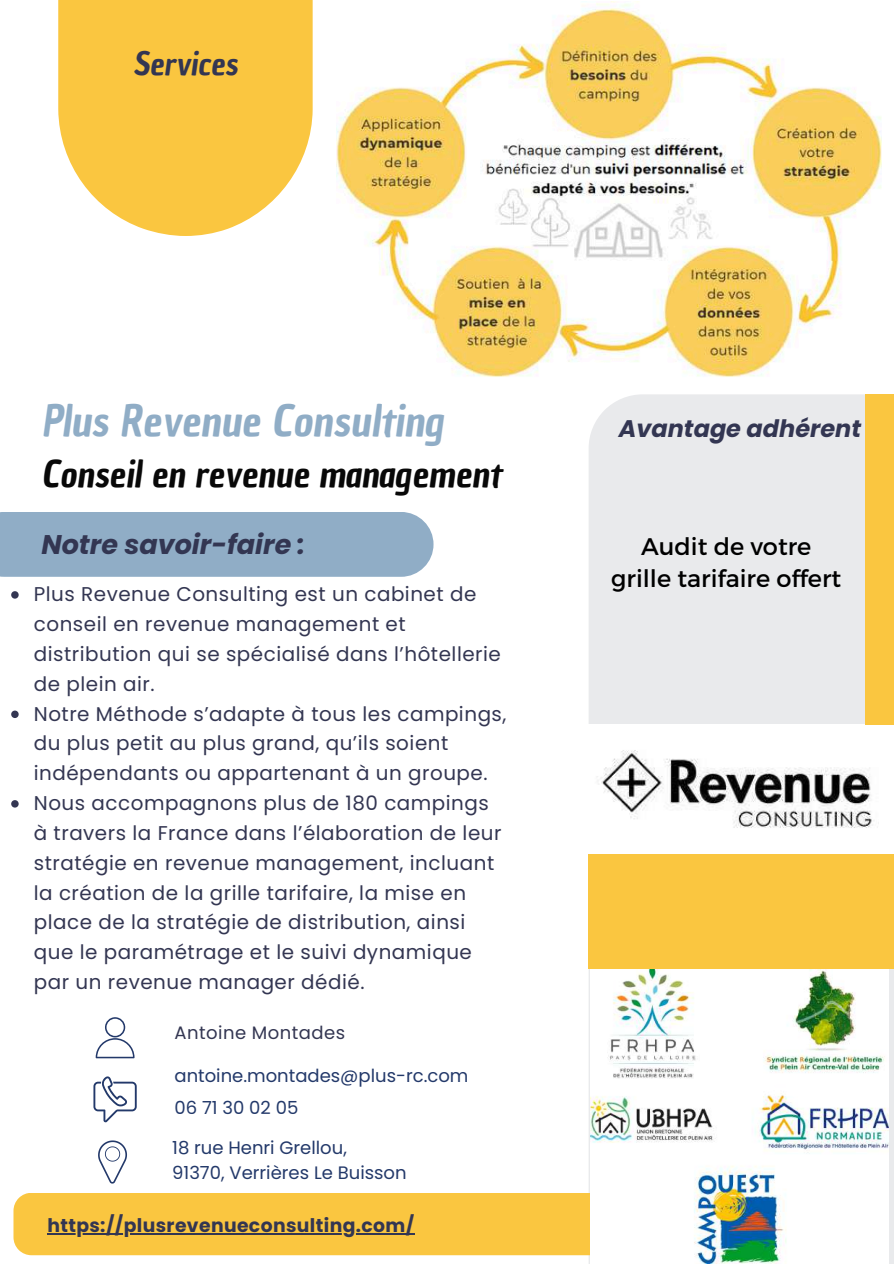
<style>
.page{position:relative;width:894px;height:1264px;background:#fff}
.page>*{position:absolute;margin:0;border:0;box-sizing:border-box;transform-origin:0 0}
.t1{font:italic 42px "Chau Philomene One";color:#90adc6}
.t2{font:italic 36px "Chau Philomene One";color:#080808}
.t3{font:italic 31.5px "Chau Philomene One";color:#333652}
.t4{font:italic 700 27px "Poppins";color:#333652}
.t5{font:24px/32.7px "Montserrat";color:#000;text-align:center}
.t6{font:italic 700 24px "Poppins";color:#333652}
.t7{font:19.95px/29.8px "Poppins";letter-spacing:.025em;color:#333652}
.t8{font:700 18.75px "Poppins";letter-spacing:.02em;color:#333652}
.t9{font:18px/24.8px "Poppins";color:#23396a}
.t10{font:18px "Poppins";letter-spacing:.025em;color:#333652}
</style>
<div class="page">
<div style="left:0;top:512px;width:433px;height:65px;background:#90adc6"></div>
<div style="left:588px;top:394px;width:305px;height:869px;background:#e9eaec"></div>
<svg style="left:58px;top:0;width:254px;height:236px;background:#facc56"></svg>
<div style="left:588px;top:724px;width:305px;height:245px;background:#fac640"></div>
<div style="left:13px;top:1192px;width:577px;height:63px;background:#fac640"></div>
<img style="left:588px;top:724px;width:304px;height:129px">
<svg style="left:93px;top:1076px;width:44px;height:46px"></svg>
<svg style="left:98px;top:1140px;width:29px;height:43px"></svg>
<svg style="left:96px;top:1017px;width:38px;height:41px"></svg>
<img style="left:336px;top:1px;width:545px;height:376px">
<div style="left:865px;top:394px;width:28px;height:330px;background:#fac640"></div>
<svg style="left:11px;top:591px;width:8px;height:7px"></svg>
<svg style="left:11px;top:710px;width:8px;height:8px"></svg>
<svg style="left:11px;top:800px;width:8px;height:7px"></svg>
<hr style="left:47px;top:1233px;width:367px;height:1px;background:#333652">
<img style="left:590px;top:969px;width:298px;height:293px">
<h3 class="t3" style="left:133px;top:42px;width:106px">Services</h3>
<h1 class="t1" style="left:41px;top:392px;width:404px">Plus Revenue Consulting</h1>
<h2 class="t2" style="left:41px;top:450px;width:461px">Conseil en revenue management</h2>
<h3 class="t4" style="left:41px;top:526px;width:265px">Notre savoir-faire :</h3>
<p class="t7" style="left:34px;top:579px;width:474px">Plus Revenue Consulting est un cabinet de conseil en revenue management et distribution qui se spécialisé dans l’hôtellerie de plein air.<br>Notre Méthode s’adapte à tous les campings, du plus petit au plus grand, qu’ils soient indépendants ou appartenant à un groupe.<br>Nous accompagnons plus de 180 campings à travers la France dans l’élaboration de leur stratégie en revenue management, incluant la création de la grille tarifaire, la mise en place de la stratégie de distribution, ainsi que le paramétrage et le suivi dynamique par un revenue manager dédié.</p>
<p class="t10" style="left:174px;top:1019px;width:172px">Antoine Montades</p>
<p class="t9" style="left:174px;top:1059px;width:295px;line-height:31.7px">antoine.montades@plus-rc.com<br>06 71 30 02 05</p>
<p class="t9" style="left:172px;top:1135px;width:236px">18 rue Henri Grellou,<br>91370, Verrières Le Buisson</p>
<p class="t8" style="left:47px;top:1212px;width:368px">https://plusrevenueconsulting.com/</p>
<p class="t6" style="left:618px;top:411px;width:244px">Avantage adhérent</p>
<p class="t5" style="left:611px;top:528px;width:231px">Audit de votre grille tarifaire offert</p>
</div>
